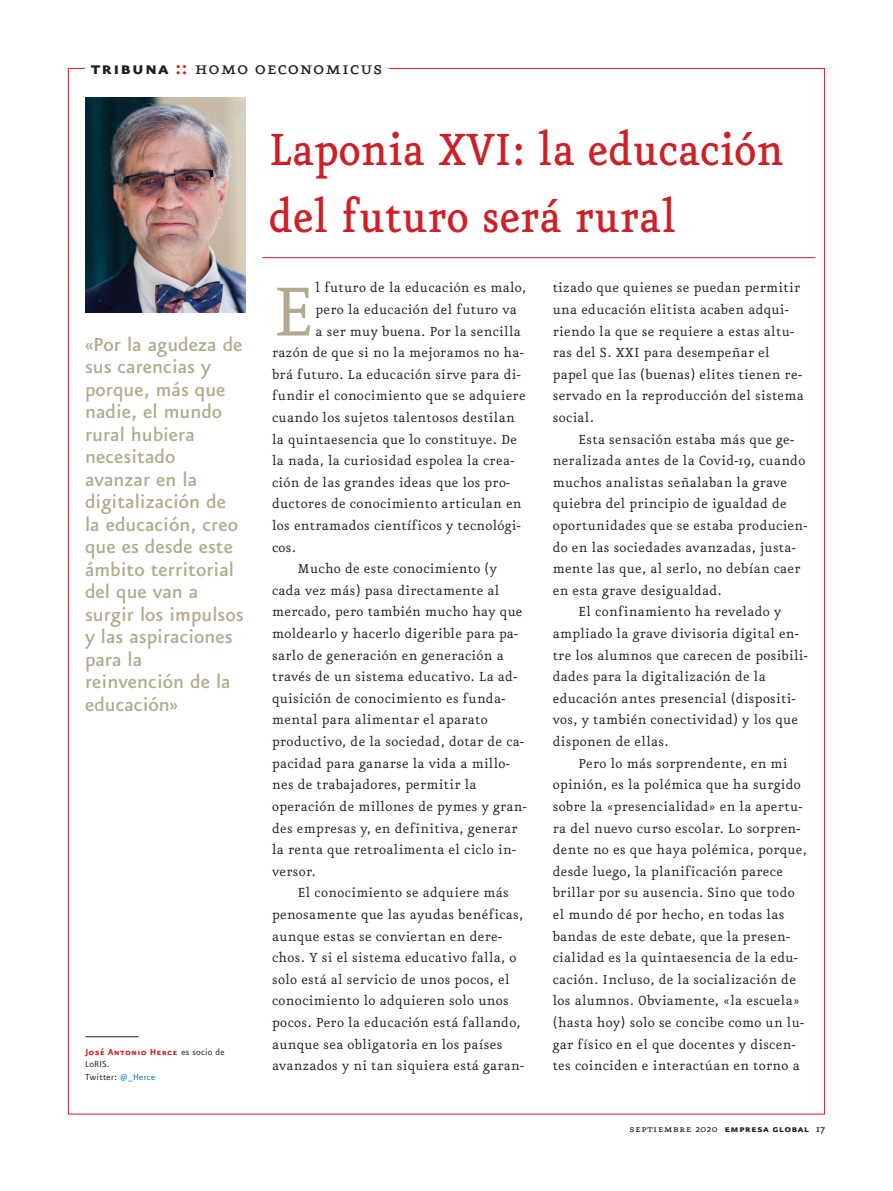
<style>
.page{position:relative;width:893px;height:1191px;background:#fff}
.page>*{position:absolute;margin:0;border:0;box-sizing:border-box;transform-origin:0 0}
.t1{font:82.95px "Eureka";color:#b3aa8e}
.t2{font:500 54px/66.9px "Eureka";color:#cd2027;scale:.9 1}
.t3{font:500 22.5px/22.5px "Eureka Sans";color:#b3aa8e}
.t4{font:21.9px "Eureka Small Caps";letter-spacing:.025em;color:#231f20}
.t5{font:15.75px/21.6px "Eureka";letter-spacing:.02em;color:#231f20}
.t6{font:12px "Eureka Sans Bold Caps";letter-spacing:.025em;color:#231f20}
.t7{font:10.5px "Eureka Sans Bold Caps";letter-spacing:.015em;color:#cd2027}
.t8{font:10.5px/12.8px "Eureka Sans";letter-spacing:.015em;color:#231f20}
.s1{font-family:"Eureka Sans Bold Caps"}
.s2{font-family:"Eureka Sans Bold Caps";color:#cd2027}
.s3{font-family:"Eureka Sans";color:#231f20}
.s4{color:#0078ae}
.s5{font-family:"Eureka Small Caps"}
.s6{font-family:"Eureka"}
.s7{font-family:"Eureka";font-weight:500}
</style>
<div class="page">
<hr style="left:262px;top:257px;width:553px;height:1px;background:#cd2027">
<img style="left:85px;top:98px;width:160px;height:215px">
<hr style="left:85px;top:1036px;width:54px;height:1px;background:#231f20">
<h3 class="t4" style="left:91px;top:57px;width:293px"><span class="s1">tribuna</span> <span class="s2">::</span> homo oeconomicus</h3>
<p class="t3" style="left:85px;top:334px;width:160px">«Por la agudeza de sus carencias y porque, más que nadie, el mundo rural hubiera necesitado avanzar en la digitalización de la educación, creo que es desde este ámbito territorial del que van a surgir los impulsos y las aspiraciones para la reinvención de la educación»</p>
<p class="t7" style="left:85px;top:1046px;width:141px">José Antonio Herce <span class="s3">es socio de</span></p>
<p class="t8" style="left:85px;top:1058px;width:72px">LoRIS.<br>Twitter: <span class="s4">@_Herce</span></p>
<h2 class="t2" style="left:269px;top:118px;width:574px">Laponia XVI: la educación del futuro será rural</h2>
<h1 class="t1" style="left:272px;top:272px;width:44px">E</h1>
<p class="t5" style="left:316px;top:277px;width:212px">l futuro de la educación es malo,</p>
<p class="t5" style="left:316px;top:299px;width:203px">pero la educación del futuro va</p>
<p class="t5" style="left:316px;top:321px;width:207px">a ser muy buena. Por la sencilla</p>
<p class="t5" style="left:272px;top:342px;width:253px">razón de que si no la mejoramos no ha-</p>
<p class="t5" style="left:272px;top:364px;width:250px">brá futuro. La educación sirve para di-</p>
<p class="t5" style="left:272px;top:385px;width:255px">fundir el conocimiento que se adquiere</p>
<p class="t5" style="left:272px;top:407px;width:244px">cuando los sujetos talentosos destilan</p>
<p class="t5" style="left:272px;top:429px;width:246px">la quintaesencia que lo constituye. De</p>
<p class="t5" style="left:272px;top:450px;width:244px">la nada, la curiosidad espolea la crea-</p>
<p class="t5" style="left:272px;top:472px;width:240px">ción de las grandes ideas que los pro-</p>
<p class="t5" style="left:272px;top:493px;width:251px">ductores de conocimiento articulan en</p>
<p class="t5" style="left:272px;top:515px;width:250px">los entramados científicos y tecnológi-</p>
<p class="t5" style="left:272px;top:537px;width:25px">cos.</p>
<p class="t5" style="left:298px;top:558px;width:201px">Mucho de este conocimiento (y</p>
<p class="t5" style="left:272px;top:580px;width:229px">cada vez más) pasa directamente al</p>
<p class="t5" style="left:272px;top:601px;width:252px">mercado, pero también mucho hay que</p>
<p class="t5" style="left:272px;top:623px;width:248px">moldearlo y hacerlo digerible para pa-</p>
<p class="t5" style="left:272px;top:645px;width:233px">sarlo de generación en generación a</p>
<p class="t5" style="left:272px;top:666px;width:247px">través de un sistema educativo. La ad-</p>
<p class="t5" style="left:272px;top:688px;width:235px">quisición de conocimiento es funda-</p>
<p class="t5" style="left:272px;top:709px;width:217px">mental para alimentar el aparato</p>
<p class="t5" style="left:272px;top:731px;width:253px">productivo, de la sociedad, dotar de ca-</p>
<p class="t5" style="left:272px;top:753px;width:239px">pacidad para ganarse la vida a millo-</p>
<p class="t5" style="left:272px;top:774px;width:206px">nes de trabajadores, permitir la</p>
<p class="t5" style="left:272px;top:796px;width:256px">operación de millones de pymes y gran-</p>
<p class="t5" style="left:272px;top:817px;width:247px">des empresas y, en definitiva, generar</p>
<p class="t5" style="left:272px;top:839px;width:245px">la renta que retroalimenta el ciclo in-</p>
<p class="t5" style="left:272px;top:861px;width:45px">versor.</p>
<p class="t5" style="left:298px;top:882px;width:213px">El conocimiento se adquiere más</p>
<p class="t5" style="left:272px;top:904px;width:253px">penosamente que las ayudas benéficas,</p>
<p class="t5" style="left:272px;top:925px;width:231px">aunque estas se conviertan en dere-</p>
<p class="t5" style="left:272px;top:947px;width:246px">chos. Y si el sistema educativo falla, o</p>
<p class="t5" style="left:272px;top:969px;width:239px">solo está al servicio de unos pocos, el</p>
<p class="t5" style="left:272px;top:990px;width:238px">conocimiento lo adquieren solo unos</p>
<p class="t5" style="left:272px;top:1012px;width:250px">pocos. Pero la educación está fallando,</p>
<p class="t5" style="left:272px;top:1033px;width:232px">aunque sea obligatoria en los países</p>
<p class="t5" style="left:272px;top:1055px;width:253px">avanzados y ni tan siquiera está garan-</p>
<p class="t5" style="left:553px;top:277px;width:253px">tizado que quienes se puedan permitir una educación elitista acaben adqui&shy;riendo la que se requiere a estas altu&shy;ras del S. XXI para desempeñar el papel que las (buenas) elites tienen re&shy;servado en la reproducción del sistema social.</p>
<p class="t5" style="left:578px;top:429px;width:217px">Esta sensación estaba más que ge-</p>
<p class="t5" style="left:553px;top:450px;width:254px">neralizada antes de la Covid-19, cuando</p>
<p class="t5" style="left:553px;top:472px;width:236px">muchos analistas señalaban la grave</p>
<p class="t5" style="left:553px;top:493px;width:235px">quiebra del principio de igualdad de</p>
<p class="t5" style="left:553px;top:515px;width:256px">oportunidades que se estaba producien-</p>
<p class="t5" style="left:553px;top:537px;width:245px">do en las sociedades avanzadas, justa-</p>
<p class="t5" style="left:553px;top:558px;width:249px">mente las que, al serlo, no debían caer</p>
<p class="t5" style="left:553px;top:580px;width:171px">en esta grave desigualdad.</p>
<p class="t5" style="left:578px;top:601px;width:204px">El confinamiento ha revelado y</p>
<p class="t5" style="left:553px;top:623px;width:248px">ampliado la grave divisoria digital en-</p>
<p class="t5" style="left:553px;top:645px;width:256px">tre los alumnos que carecen de posibili-</p>
<p class="t5" style="left:553px;top:666px;width:215px">dades para la digitalización de la</p>
<p class="t5" style="left:553px;top:688px;width:244px">educación antes presencial (dispositi-</p>
<p class="t5" style="left:553px;top:709px;width:247px">vos, y también conectividad) y los que</p>
<p class="t5" style="left:553px;top:731px;width:117px">disponen de ellas.</p>
<p class="t5" style="left:578px;top:753px;width:211px">Pero lo más sorprendente, en mi</p>
<p class="t5" style="left:553px;top:774px;width:250px">opinión, es la polémica que ha surgido</p>
<p class="t5" style="left:553px;top:796px;width:251px">sobre la «presencialidad» en la apertu-</p>
<p class="t5" style="left:553px;top:817px;width:249px">ra del nuevo curso escolar. Lo sorpren-</p>
<p class="t5" style="left:553px;top:839px;width:256px">dente no es que haya polémica, porque,</p>
<p class="t5" style="left:553px;top:861px;width:232px">desde luego, la planificación parece</p>
<p class="t5" style="left:553px;top:882px;width:244px">brillar por su ausencia. Sino que todo</p>
<p class="t5" style="left:553px;top:904px;width:233px">el mundo dé por hecho, en todas las</p>
<p class="t5" style="left:553px;top:925px;width:239px">bandas de este debate, que la presen-</p>
<p class="t5" style="left:553px;top:947px;width:247px">cialidad es la quintaesencia de la edu-</p>
<p class="t5" style="left:553px;top:969px;width:245px">cación. Incluso, de la socialización de</p>
<p class="t5" style="left:553px;top:990px;width:249px">los alumnos. Obviamente, «la escuela»</p>
<p class="t5" style="left:553px;top:1012px;width:253px">(hasta hoy) solo se concibe como un lu-</p>
<p class="t5" style="left:553px;top:1033px;width:244px">gar físico en el que docentes y discen-</p>
<p class="t5" style="left:553px;top:1055px;width:248px">tes coinciden e interactúan en torno a</p>
<p class="t6" style="left:630px;top:1122px;width:197px"><span class="s5">septiembre</span> <span class="s6">2020</span> empresa global <span class="s7">17</span></p>
</div>
